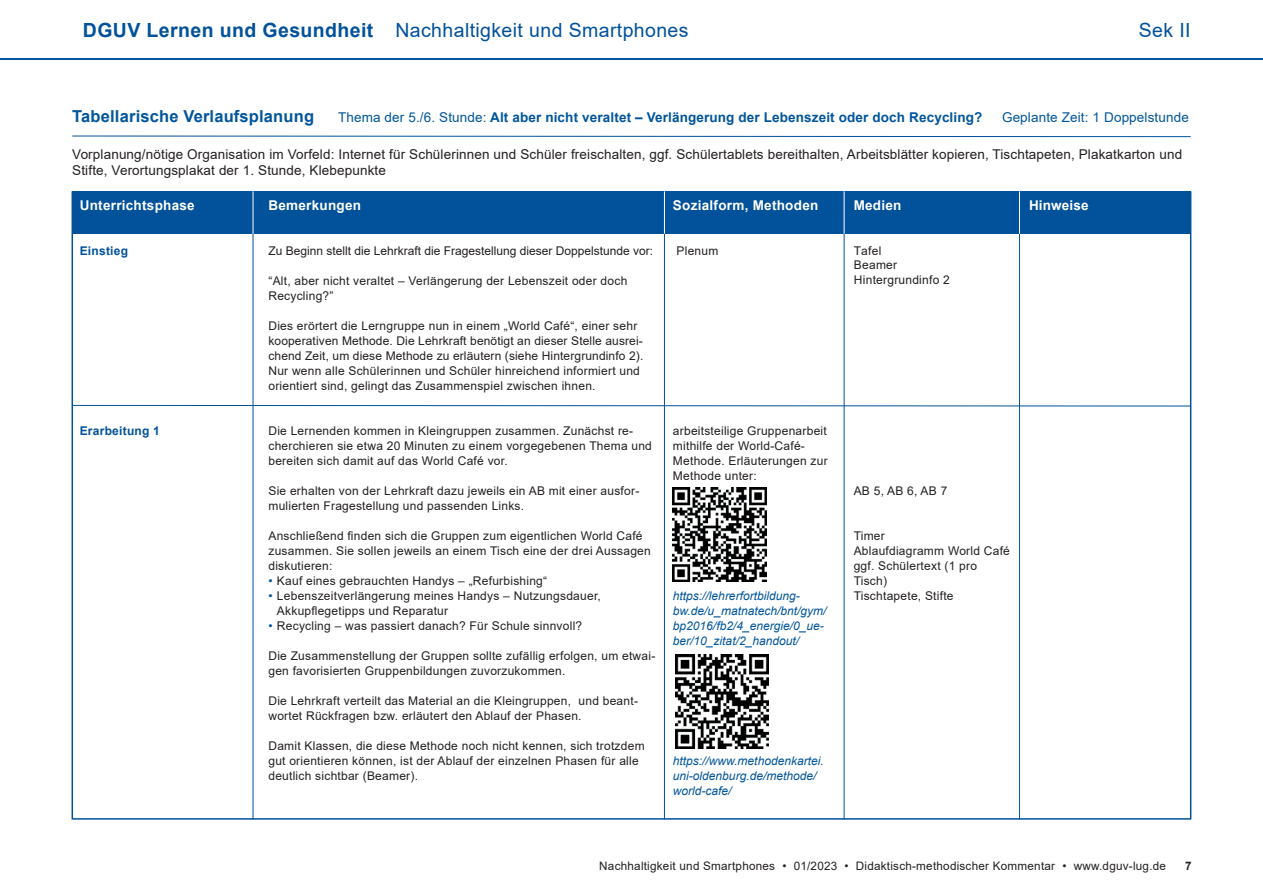
<style>
.page{position:relative;width:1263px;height:893px;background:#fff}
.page>*{position:absolute;margin:0;border:0;box-sizing:border-box;transform-origin:0 0}
.t1{font:19.5px "Arial";letter-spacing:.02em;color:#01519b}
.t2{font:700 16.5px "Arial";letter-spacing:.01em;color:#01559c}
.t3{font:13.5px/16.2px "Arial";letter-spacing:.01em;color:#231f20}
.t4{font:700 13.5px "Arial";letter-spacing:.01em;color:#01559c}
.t5{font:700 13.5px "Arial";letter-spacing:.02em;color:#fff}
.t6{font:13.5px "Arial";letter-spacing:.01em;color:#01559c}
.t7{font:12px/15px "Arial";letter-spacing:.02em;color:#231f20}
.t8{font:italic 12px/15px "Arial";color:#01559c}
.t9{font:12px "Arial";color:#231f20}
.t10{font:700 12px "Arial";letter-spacing:.02em;color:#01519b}
.t11{font:11.7px "Arial";letter-spacing:.02em;color:#231f20}
.t12{font:700 11.7px "Arial";color:#231f20}
.s1{font-weight:700}
.s2{font-weight:400}
.s3{color:#01519b}
</style>
<div class="page">
<hr style="left:0;top:58px;width:1263px;height:2px;background:#01559c">
<div style="left:72px;top:191px;width:1119px;height:43px;background:#01519b"></div>
<hr style="left:253px;top:191px;width:1px;height:43px;background:#fff">
<hr style="left:253px;top:234px;width:1px;height:586px;background:#01519b">
<hr style="left:844px;top:191px;width:1px;height:43px;background:#fff">
<hr style="left:1019px;top:191px;width:1px;height:43px;background:#fff">
<hr style="left:844px;top:234px;width:1px;height:586px;background:#01519b">
<hr style="left:1019px;top:234px;width:1px;height:586px;background:#01519b">
<hr style="left:664px;top:191px;width:1px;height:43px;background:#fff">
<hr style="left:664px;top:234px;width:1px;height:586px;background:#01519b">
<svg style="left:72px;top:135px;width:1119px;height:2px"></svg>
<svg style="left:72px;top:405px;width:1119px;height:2px"></svg>
<img style="left:673px;top:488px;width:93px;height:93px">
<img style="left:675px;top:655px;width:94px;height:93px">
<h1 class="t1" style="left:83px;top:16px;width:607px"><span class="s1">DGUV Lernen und Gesundheit</span> Nachhaltigkeit und Smartphones</h1>
<h1 class="t1" style="left:1139px;top:16px;width:53px">Sek II</h1>
<h2 class="t2" style="left:72px;top:105px;width:243px">Tabellarische Verlaufsplanung</h2>
<p class="t4" style="left:338px;top:108px;width:646px"><span class="s2">Thema der 5./6. Stunde:</span> Alt aber nicht veraltet – Verlängerung der Lebenszeit oder doch Recycling?</p>
<p class="t6" style="left:1002px;top:108px;width:188px">Geplante Zeit: 1 Doppelstunde</p>
<p class="t3" style="left:72px;top:146px;width:1111px">Vorplanung/nötige Organisation im Vorfeld: Internet für Schülerinnen und Schüler freischalten, ggf. Schülertablets bereithalten, Arbeitsblätter kopieren, Tischtapeten, Plakatkarton und<br>Stifte, Verortungsplakat der 1. Stunde, Klebepunkte</p>
<p class="t5" style="left:854px;top:195px;width:49px">Medien</p>
<p class="t7" style="left:854px;top:243px;width:98px;line-height:14.5px">Tafel<br>Beamer<br>Hintergrundinfo 2</p>
<p class="t5" style="left:673px;top:195px;width:147px">Sozialform, Methoden</p>
<p class="t5" style="left:1029px;top:195px;width:61px">Hinweise</p>
<p class="t7" style="left:676px;top:243px;width:43px">Plenum</p>
<p class="t5" style="left:80px;top:195px;width:117px">Unterrichtsphase</p>
<p class="t10" style="left:80px;top:242px;width:50px">Einstieg</p>
<p class="t5" style="left:268px;top:195px;width:94px">Bemerkungen</p>
<p class="t9" style="left:268px;top:242px;width:386px">Zu Beginn stellt die Lehrkraft die Fragestellung dieser Doppelstunde vor:</p>
<p class="t7" style="left:268px;top:273px;width:360px">“Alt, aber nicht veraltet – Verlängerung der Lebenszeit oder doch<br>Recycling?”</p>
<p class="t7" style="left:268px;top:318px;width:376px">Dies erörtert die Lerngruppe nun in einem „World Café“, einer sehr kooperativen Methode. Die Lehrkraft benötigt an dieser Stelle ausrei&shy;chend Zeit, um diese Methode zu erläutern (siehe Hintergrundinfo 2).<br>Nur wenn alle Schülerinnen und Schüler hinreichend informiert und orientiert sind, gelingt das Zusammenspiel zwischen ihnen.</p>
<p class="t7" style="left:268px;top:423px;width:385px">Die Lernenden kommen in Kleingruppen zusammen. Zunächst re&shy;cherchieren sie etwa 20 Minuten zu einem vorgegebenen Thema und bereiten sich damit auf das World Café vor.</p>
<p class="t7" style="left:268px;top:483px;width:372px">Sie erhalten von der Lehrkraft dazu jeweils ein AB mit einer ausfor&shy;mulierten Fragestellung und passenden Links.</p>
<p class="t7" style="left:268px;top:528px;width:384px">Anschließend finden sich die Gruppen zum eigentlichen World Café zusammen. Sie sollen jeweils an einem Tisch eine der drei Aussagen diskutieren:</p>
<p class="t7" style="left:268px;top:573px;width:280px"><span class="s3">•</span> Kauf eines gebrauchten Handys – „Refurbishing“</p>
<p class="t7" style="left:277px;top:588px;width:325px;text-indent:-9px"><span class="s3">•</span> Lebenszeitverlängerung meines Handys – Nutzungsdauer,<br>Akkupflegetipps und Reparatur</p>
<p class="t7" style="left:268px;top:618px;width:315px"><span class="s3">•</span> Recycling – was passiert danach? Für Schule sinnvoll?</p>
<p class="t7" style="left:268px;top:648px;width:388px">Die Zusammenstellung der Gruppen sollte zufällig erfolgen, um etwai&shy;gen favorisierten Gruppenbildungen zuvorzukommen.</p>
<p class="t7" style="left:268px;top:693px;width:371px">Die Lehrkraft verteilt das Material an die Kleingruppen, und beant&shy;wortet Rückfragen bzw. erläutert den Ablauf der Phasen.</p>
<p class="t7" style="left:268px;top:738px;width:378px">Damit Klassen, die diese Methode noch nicht kennen, sich trotzdem gut orientieren können, ist der Ablauf der einzelnen Phasen für alle deutlich sichtbar (Beamer).</p>
<p class="t7" style="left:673px;top:423px;width:156px">arbeitsteilige Gruppenarbeit mithilfe der World-Café-<br>Methode. Erläuterungen zur<br>Methode unter:</p>
<p class="t10" style="left:80px;top:422px;width:82px">Erarbeitung 1</p>
<p class="t7" style="left:854px;top:483px;width:95px">AB 5, AB 6, AB 7</p>
<p class="t7" style="left:854px;top:528px;width:158px">Timer<br>Ablaufdiagramm World Café ggf. Schülertext (1 pro<br>Tisch)<br>Tischtapete, Stifte</p>
<p class="t8" style="left:673px;top:588px;width:155px">https://lehrerfortbildung&shy;bw.de/u_matnatech/bnt/gym/ bp2016/fb2/4_energie/0_ue&shy;ber/10_zitat/2_handout/</p>
<p class="t8" style="left:673px;top:753px;width:152px">https://www.methodenkartei. uni-oldenburg.de/methode/ world-cafe/</p>
<p class="t11" style="left:599px;top:857px;width:568px">Nachhaltigkeit und Smartphones • 01/2023 • Didaktisch-methodischer Kommentar • www.dguv-lug.de</p>
<p class="t12" style="left:1185px;top:857px;width:8px">7</p>
</div>
